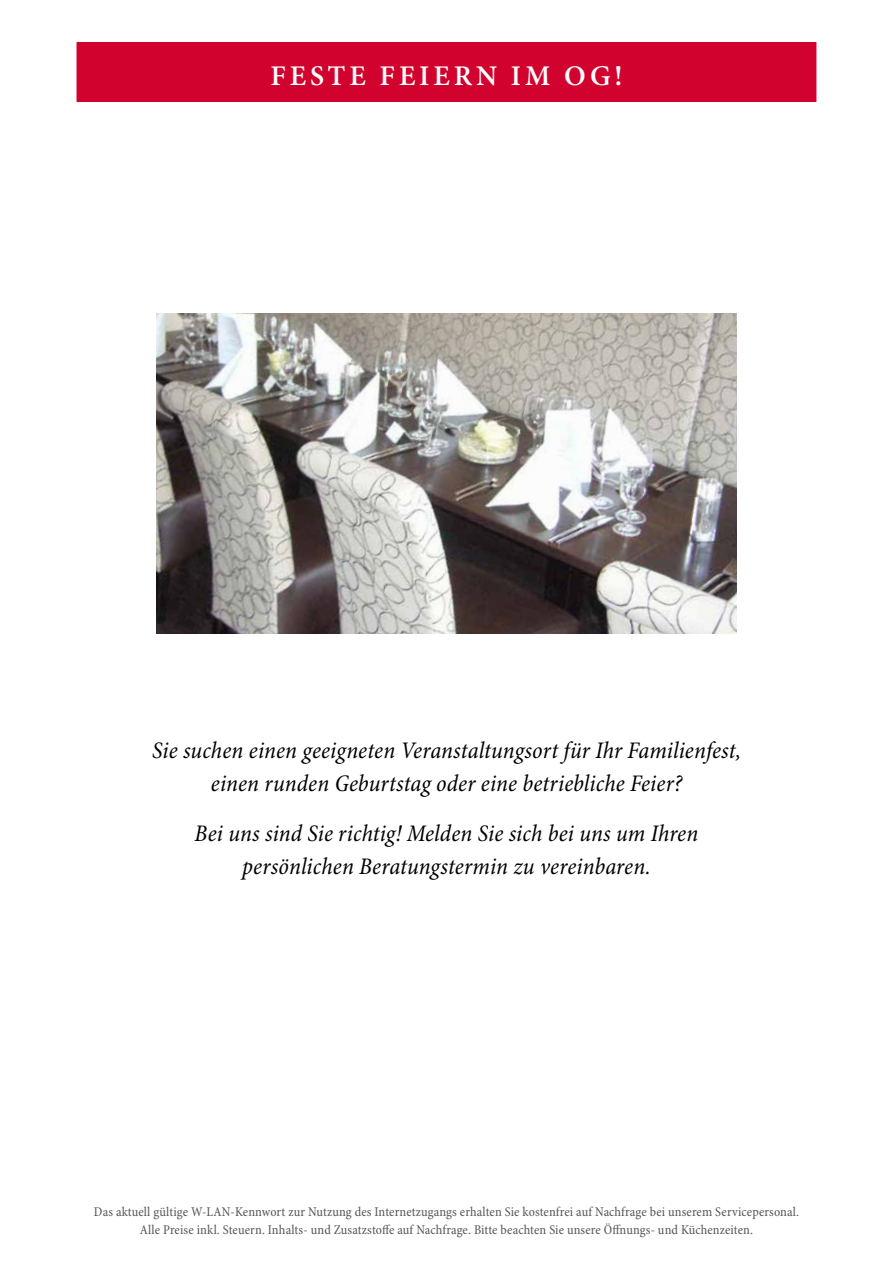
<style>
.page{position:relative;width:893px;height:1263px;background:#fff}
.page>*{position:absolute;margin:0;border:0;box-sizing:border-box;transform-origin:0 0}
.t1{font:600 28.5px "Minion Pro";letter-spacing:.135em;color:#fff}
.t2{font:italic condensed 24px/33px "Minion Pro";letter-spacing:.005em;color:#000;text-align:center}
.t3{font:condensed 13.5px/18.6px "Minion Pro";letter-spacing:.01em;color:#565656;text-align:center}
</style>
<div class="page">
<div style="left:77px;top:42px;width:739px;height:60px;background:#d2022e"></div>
<img style="left:156px;top:313px;width:581px;height:320px">
<h1 class="t1" style="left:270px;top:58px;width:354px">FESTE FEIERN IM OG!</h1>
<h2 class="t2" style="left:152px;top:735px;width:590px">Sie suchen einen geeigneten Veranstaltungsort für Ihr Familienfest, einen runden Geburtstag oder eine betriebliche Feier?</h2>
<h2 class="t2" style="left:195px;top:818px;width:505px">Bei uns sind Sie richtig! Melden Sie sich bei uns um Ihren persönlichen Beratungstermin zu vereinbaren.</h2>
<p class="t3" style="left:94px;top:1203px;width:707px">Das aktuell gültige W-LAN-Kennwort zur Nutzung des Internetzugangs erhalten Sie kostenfrei auf Nachfrage bei unserem Servicepersonal.<br>Alle Preise inkl. Steuern. Inhalts- und Zusatzstoffe auf Nachfrage. Bitte beachten Sie unsere Öffnungs- und Küchenzeiten.</p>
</div>
